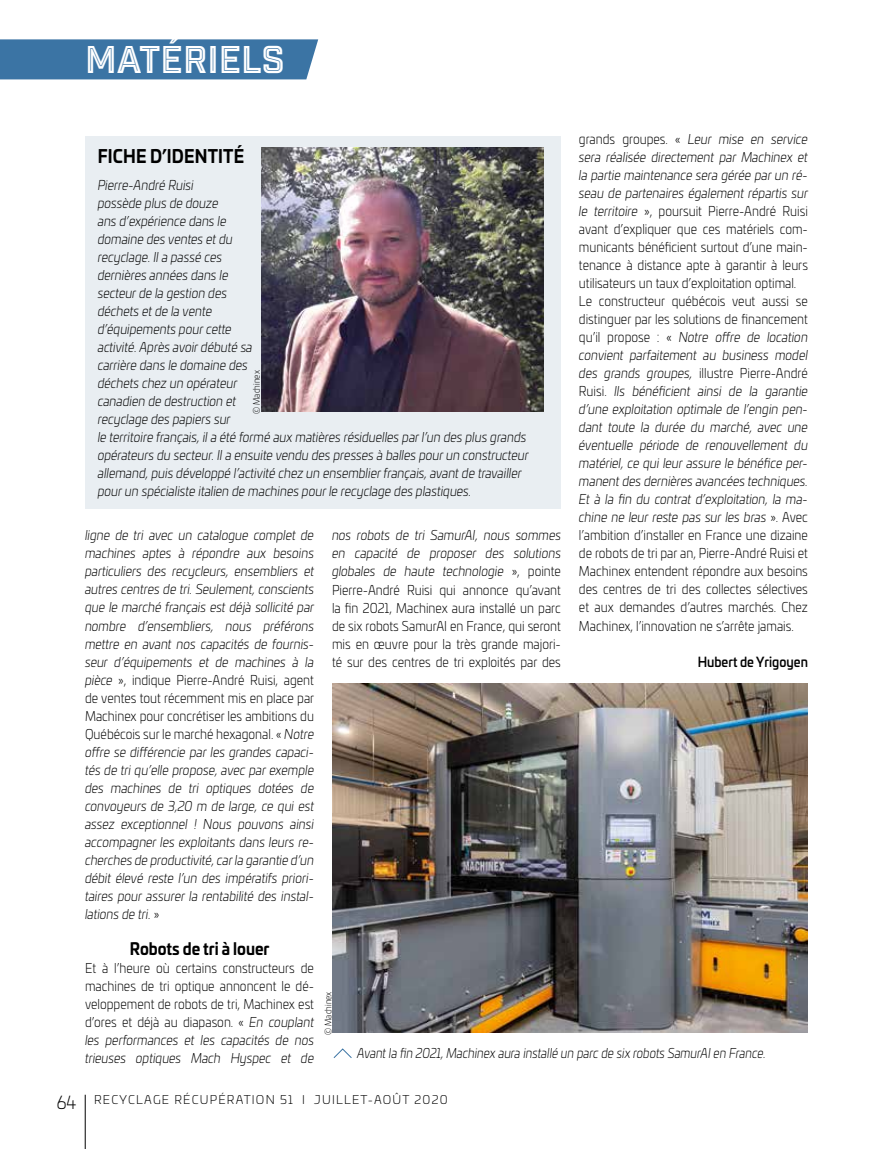
<style>
.page{position:relative;width:893px;height:1149px;background:#fff}
.page>*{position:absolute;margin:0;border:0;box-sizing:border-box;transform-origin:0 0}
.t1{font:37.5px "Industry Inc Inline";color:#fff}
.t2{font:700 18px "Univia Pro";letter-spacing:.01em;color:#000;scale:.9 1}
.t3{font:700 16.5px "Univia Pro";color:#000;scale:.9 1}
.t4{font:300 13.5px/18px "Univia Pro";color:#000;text-align:justify;scale:.9 1}
.t5{font:italic 300 13.5px/18px "Univia Pro";color:#000;text-align:justify;scale:.9 1}
.t6{font:italic 300 13.5px "Univia Pro";color:#000;scale:.86 1}
.t7{font:500 13.5px "Univia Pro";color:#000;scale:.9 1}
.t8{font:300 12px "Univia Pro";letter-spacing:.1em;color:#000}
.t9{font:300 9px "Univia Pro";color:#000;scale:.9 1}
.s1{font-style:italic}
.s2{font-style:normal}
.s3{font-size:18px}
</style>
<div class="page">
<hr style="left:85px;top:1094px;width:1px;height:54px;background:#000">
<div style="left:0;top:39px;width:318px;height:40px;background:#3b74a4"></div>
<img style="left:332px;top:683px;width:476px;height:349px">
<svg style="left:333px;top:1048px;width:19px;height:10px"></svg>
<div style="left:85px;top:136px;width:476px;height:372px;background:#e9eef2"></div>
<img style="left:261px;top:148px;width:283px;height:263px">
<h1 class="t1" style="left:85px;top:37px;width:201px">MATÉRIELS</h1>
<p class="t4" style="left:579px;top:129px;width:256px;text-align:left">grands groupes. « <span class="s1">Leur mise en service sera réalisée directement par Machinex et la partie maintenance sera gérée par un ré&shy;seau de partenaires également répartis sur le territoire</span> », poursuit Pierre-André Ruisi avant d’expliquer que ces matériels com&shy;municants bénéficient surtout d’une main&shy;tenance à distance apte à garantir à leurs utilisateurs un taux d’exploitation optimal.<br>Le constructeur québécois veut aussi se distinguer par les solutions de financement qu’il propose : « <span class="s1">Notre offre de location convient parfaitement au business model des grands groupes,</span> illustre Pierre-André Ruisi. <span class="s1">Ils bénéficient ainsi de la garantie d’une exploitation optimale de l’engin pen&shy;dant toute la durée du marché, avec une éventuelle période de renouvellement du matériel, ce qui leur assure le bénéfice per&shy;manent des dernières avancées techniques.<br>Et à la fin du contrat d’exploitation, la ma&shy;chine ne leur reste pas sur les bras</span> ». Avec l’ambition d’installer en France une dizaine de robots de tri par an, Pierre-André Ruisi et Machinex entendent répondre aux besoins des centres de tri des collectes sélectives et aux demandes d’autres marchés. Chez Machinex, l’innovation ne s’arrête jamais.</p>
<p class="t7" style="left:698px;top:651px;width:124px">Hubert de Yrigoyen</p>
<h2 class="t2" style="left:98px;top:142px;width:164px">FICHE D’IDENTITÉ</h2>
<p class="t5" style="left:98px;top:175px;width:480px;text-align:left">Pierre-André Ruisi<br>possède plus de douze<br>ans d’expérience dans le<br>domaine des ventes et du<br>recyclage. Il a passé ces<br>dernières années dans le<br>secteur de la gestion des<br>déchets et de la vente<br>d’équipements pour cette<br>activité. Après avoir débuté sa<br>carrière dans le domaine des<br>déchets chez un opérateur<br>canadien de destruction et<br>recyclage des papiers sur<br>le territoire français, il a été formé aux matières résiduelles par l’un des plus grands opérateurs du secteur. Il a ensuite vendu des presses à balles pour un constructeur allemand, puis développé l’activité chez un ensemblier français, avant de travailler pour un spécialiste italien de machines pour le recyclage des plastiques.</p>
<p class="t9" style="left:250px;top:414px;width:50px;rotate:-90deg">© Machinex</p>
<p class="t4" style="left:332px;top:525px;width:256px"><span class="s1">nos robots de tri SamurAI, nous sommes en capacité de proposer des solutions globales de haute technologie</span> », pointe Pierre-André Ruisi qui annonce qu’avant la fin 2021, Machinex aura installé un parc de six robots SamurAI en France, qui seront mis en œuvre pour la très grande majori&shy;té sur des centres de tri exploités par des</p>
<p class="t5" style="left:85px;top:526px;width:256px">ligne de tri avec un catalogue complet de machines aptes à répondre aux besoins particuliers des recycleurs, ensembliers et autres centres de tri. Seulement, conscients que le marché français est déjà sollicité par nombre d’ensembliers, nous préférons mettre en avant nos capacités de fournis&shy;seur d’équipements et de machines à la pièce <span class="s2">», indique Pierre-André Ruisi, agent de ventes tout récemment mis en place par Machinex pour concrétiser les ambitions du Québécois sur le marché hexagonal. «</span> Notre offre se différencie par les grandes capaci&shy;tés de tri qu’elle propose, avec par exemple des machines de tri optiques dotées de convoyeurs de 3,20 m de large, ce qui est assez exceptionnel ! Nous pouvons ainsi accompagner les exploitants dans leurs re&shy;cherches de productivité, car la garantie d’un débit élevé reste l’un des impératifs priori&shy;taires pour assurer la rentabilité des instal&shy;lations de tri. <span class="s2">»</span></p>
<p class="t3" style="left:130px;top:935px;width:157px">Robots de tri à louer</p>
<p class="t4" style="left:85px;top:957px;width:256px">Et à l’heure où certains constructeurs de machines de tri optique annoncent le dé&shy;veloppement de robots de tri, Machinex est d’ores et déjà au diapason. « <span class="s1">En couplant les performances et les capacités de nos trieuses optiques Mach Hyspec et de</span></p>
<p class="t9" style="left:322px;top:1034px;width:50px;rotate:-90deg">© Machinex</p>
<p class="t6" style="left:357px;top:1043px;width:477px">Avant la fin 2021, Machinex aura installé un parc de six robots SamurAI en France.</p>
<p class="t8" style="left:57px;top:1090px;width:392px"><span class="s3">64</span> RECYCLAGE RÉCUPÉRATION 51 I JUILLET-AOÛT 2020</p>
</div>
